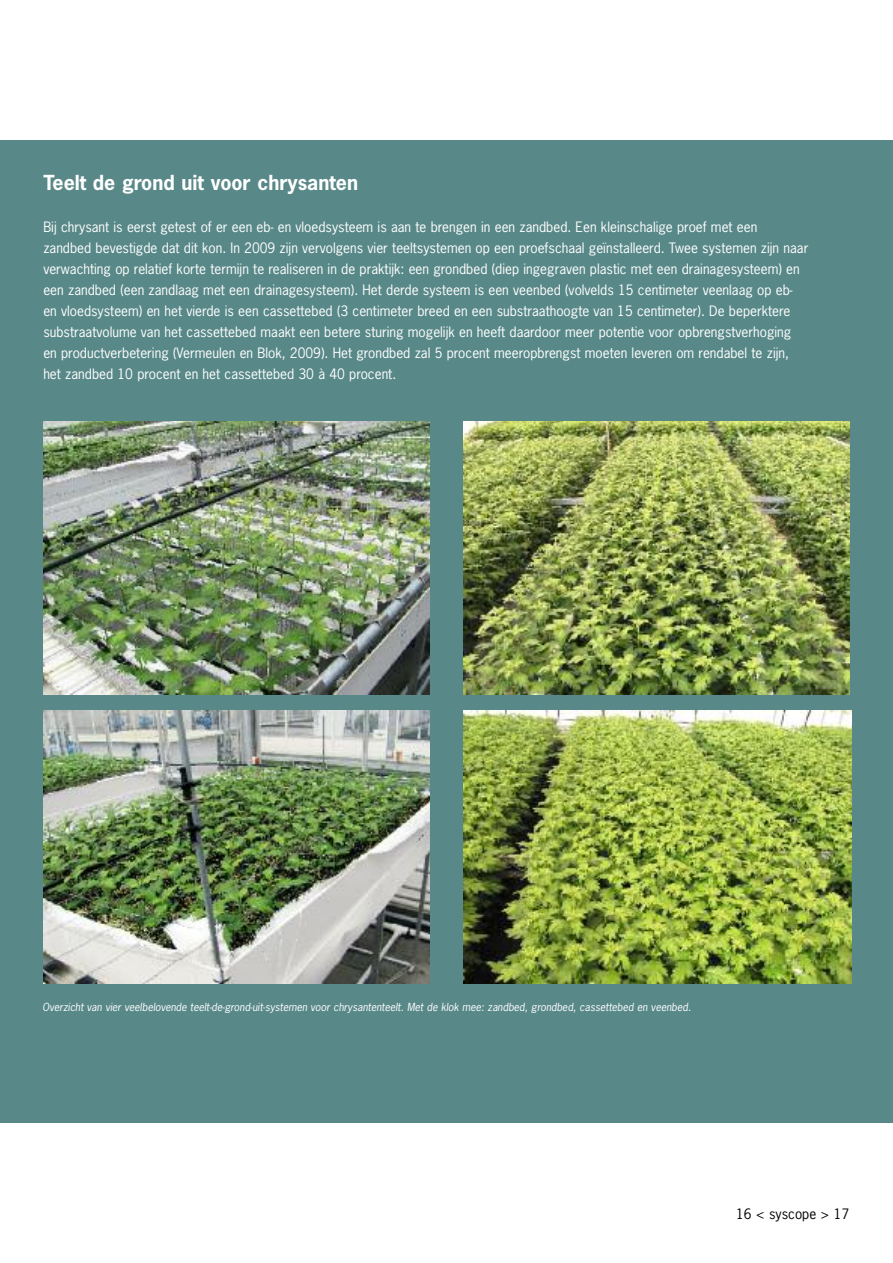
<style>
.page{position:relative;width:893px;height:1263px;background:#fff}
.page>*{position:absolute;margin:0;border:0;box-sizing:border-box;transform-origin:0 0}
.t1{font:700 19.5px "News Gothic";color:#fff}
.t2{font:13.5px/21px "News Gothic";color:#fff}
.t3{font:13.5px "News Gothic";color:#000}
.t4{font:italic 10.5px "News Gothic";color:#fff}
</style>
<div class="page">
<div style="left:0;top:140px;width:893px;height:983px;background:#598888"></div>
<img style="left:44px;top:421px;width:385px;height:273px">
<img style="left:463px;top:421px;width:386px;height:273px">
<img style="left:44px;top:710px;width:385px;height:273px">
<img style="left:463px;top:710px;width:388px;height:273px">
<h1 class="t1" style="left:43px;top:171px;width:316px">Teelt de grond uit voor chrysanten</h1>
<p class="t2" style="left:43px;top:216px;width:766px">Bij chrysant is eerst getest of er een eb- en vloedsysteem is aan te brengen in een zandbed. Een kleinschalige proef met een zandbed bevestigde dat dit kon. In 2009 zijn vervolgens vier teeltsystemen op een proefschaal geïnstalleerd. Twee systemen zijn naar verwachting op relatief korte termijn te realiseren in de praktijk: een grondbed (diep ingegraven plastic met een drainagesysteem) en een zandbed (een zandlaag met een drainagesysteem). Het derde systeem is een veenbed (volvelds 15 centimeter veenlaag op eb&shy;en vloedsysteem) en het vierde is een cassettebed (3 centimeter breed en een substraathoogte van 15 centimeter). De beperktere substraatvolume van het cassettebed maakt een betere sturing mogelijk en heeft daardoor meer potentie voor opbrengstverhoging<br>en productverbetering (Vermeulen en Blok, 2009). Het grondbed zal 5 procent meeropbrengst moeten leveren om rendabel te zijn, het zandbed 10 procent en het cassettebed 30 à 40 procent.</p>
<p class="t4" style="left:43px;top:1001px;width:650px">Overzicht van vier veelbelovende teelt-de-grond-uit-systemen voor chrysantenteelt. Met de klok mee: zandbed, grondbed, cassettebed en veenbed.</p>
<p class="t3" style="left:736px;top:1206px;width:115px">16 &lt; syscope &gt; 17</p>
</div>
